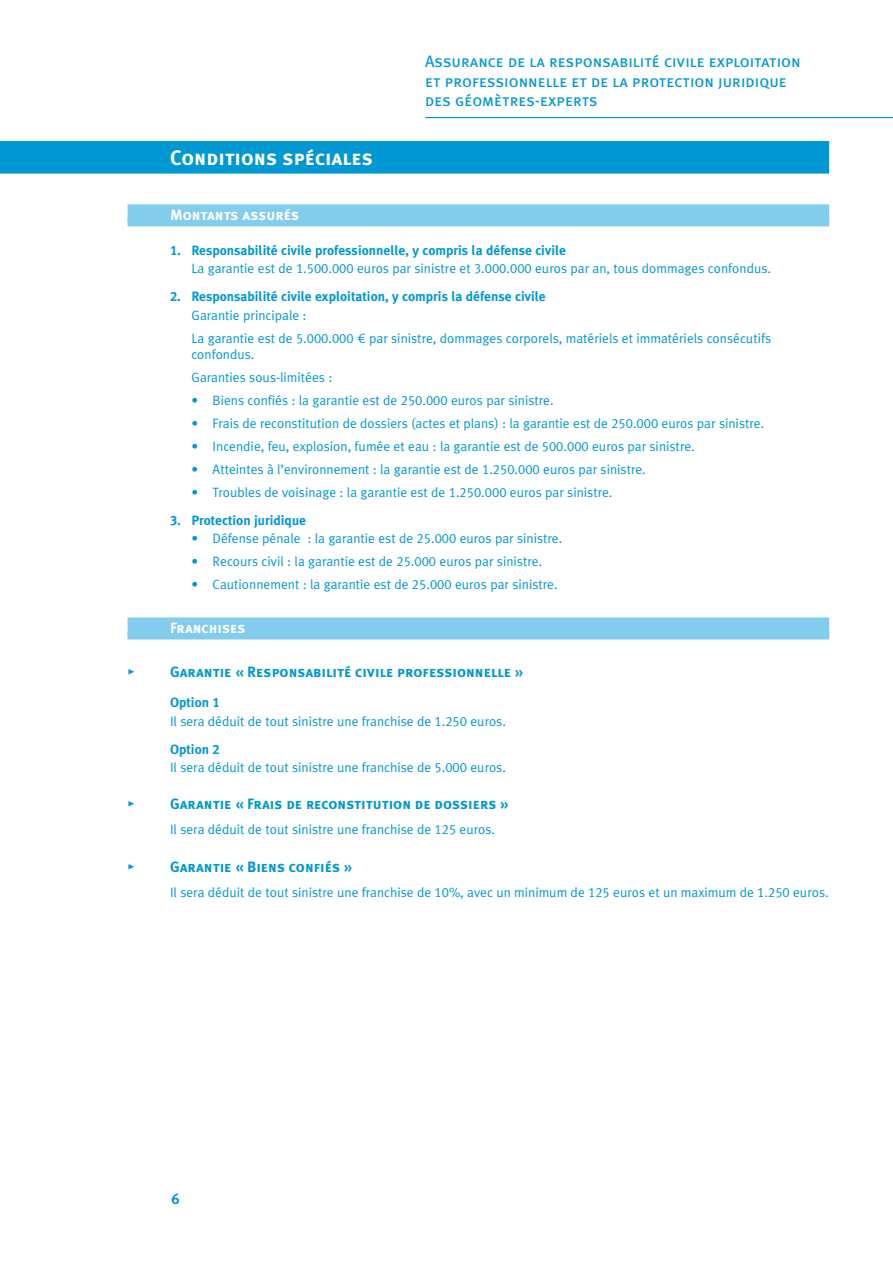
<style>
.page{position:relative;width:893px;height:1263px;background:#fff}
.page>*{position:absolute;margin:0;border:0;box-sizing:border-box;transform-origin:0 0}
.t1{font:21px "Meta Ethias Bold Caps";color:#fff}
.t2{font:16.5px/19.8px "Meta Ethias Book Caps";color:#0098d2}
.t3{font:15px "Meta Ethias Bold Caps";color:#0098d2}
.t4{font:15px "Meta Ethias Bold Caps";color:#fff}
.t5{font:13.5px/23px "Meta Ethias Normal";color:#0098d2}
.t6{font:700 13.5px "Meta Ethias";color:#0098d2}
</style>
<div class="page">
<hr style="left:425px;top:117px;width:468px;height:1px;background:#0098d2">
<div style="left:0;top:141px;width:829px;height:22px;background:#0098d2"></div>
<div style="left:0;top:163px;width:829px;height:11px;background:#0098d2"></div>
<div style="left:128px;top:204px;width:701px;height:18px;background:#82ccec"></div>
<div style="left:128px;top:218px;width:701px;height:8px;background:#82ccec"></div>
<div style="left:128px;top:617px;width:701px;height:18px;background:#82ccec"></div>
<div style="left:128px;top:631px;width:701px;height:8px;background:#82ccec"></div>
<h1 class="t1" style="left:170px;top:146px;width:205px">Conditions spéciales</h1>
<p class="t2" style="left:425px;top:51px;width:377px">Assurance de la responsabilité civile exploitation et professionnelle et de la protection juridique des géomètres-experts</p>
<p class="t4" style="left:170px;top:206px;width:131px">Montants assurés</p>
<p class="t6" style="left:170px;top:242px;width:397px">1. Responsabilité civile professionnelle, y compris la défense civile</p>
<p class="t5" style="left:191px;top:257px;width:581px">La garantie est de 1.500.000 euros par sinistre et 3.000.000 euros par an, tous dommages confondus.</p>
<p class="t6" style="left:170px;top:289px;width:377px">2. Responsabilité civile exploitation, y compris la défense civile</p>
<p class="t5" style="left:191px;top:304px;width:581px">Garantie principale :<br>La garantie est de 5.000.000 € par sinistre, dommages corporels, matériels et immatériels consécutifs</p>
<p class="t5" style="left:191px;top:343px;width:143px">confondus.<br>Garanties sous-limitées :</p>
<p class="t5" style="left:191px;top:389px;width:364px">• Biens confiés : la garantie est de 250.000 euros par sinistre.</p>
<p class="t5" style="left:191px;top:412px;width:574px">• Frais de reconstitution de dossiers (actes et plans) : la garantie est de 250.000 euros par sinistre.</p>
<p class="t5" style="left:191px;top:434px;width:505px">• Incendie, feu, explosion, fumée et eau : la garantie est de 500.000 euros par sinistre.</p>
<p class="t5" style="left:191px;top:457px;width:456px">• Atteintes à l’environnement : la garantie est de 1.250.000 euros par sinistre.</p>
<p class="t5" style="left:191px;top:480px;width:423px">• Troubles de voisinage : la garantie est de 1.250.000 euros par sinistre.</p>
<p class="t6" style="left:170px;top:512px;width:138px">3. Protection juridique</p>
<p class="t5" style="left:191px;top:527px;width:372px">• Défense pénale : la garantie est de 25.000 euros par sinistre.</p>
<p class="t5" style="left:191px;top:550px;width:352px">• Recours civil : la garantie est de 25.000 euros par sinistre.</p>
<p class="t5" style="left:191px;top:573px;width:368px">• Cautionnement : la garantie est de 25.000 euros par sinistre.</p>
<p class="t4" style="left:170px;top:619px;width:77px">Franchises</p>
<p class="t3" style="left:128px;top:663px;width:397px">• Garantie « Responsabilité civile professionnelle »</p>
<p class="t6" style="left:170px;top:694px;width:51px">Option 1</p>
<p class="t5" style="left:170px;top:709px;width:337px">Il sera déduit de tout sinistre une franchise de 1.250 euros.</p>
<p class="t6" style="left:170px;top:741px;width:51px">Option 2</p>
<p class="t5" style="left:170px;top:756px;width:337px">Il sera déduit de tout sinistre une franchise de 5.000 euros.</p>
<p class="t3" style="left:128px;top:795px;width:382px">• Garantie « Frais de reconstitution de dossiers »</p>
<p class="t5" style="left:170px;top:818px;width:327px">Il sera déduit de tout sinistre une franchise de 125 euros.</p>
<p class="t3" style="left:128px;top:858px;width:226px">• Garantie « Biens confiés »</p>
<p class="t5" style="left:170px;top:880px;width:660px">Il sera déduit de tout sinistre une franchise de 10%, avec un minimum de 125 euros et un maximum de 1.250 euros.</p>
<p class="t3" style="left:172px;top:1190px;width:10px">6</p>
</div>
